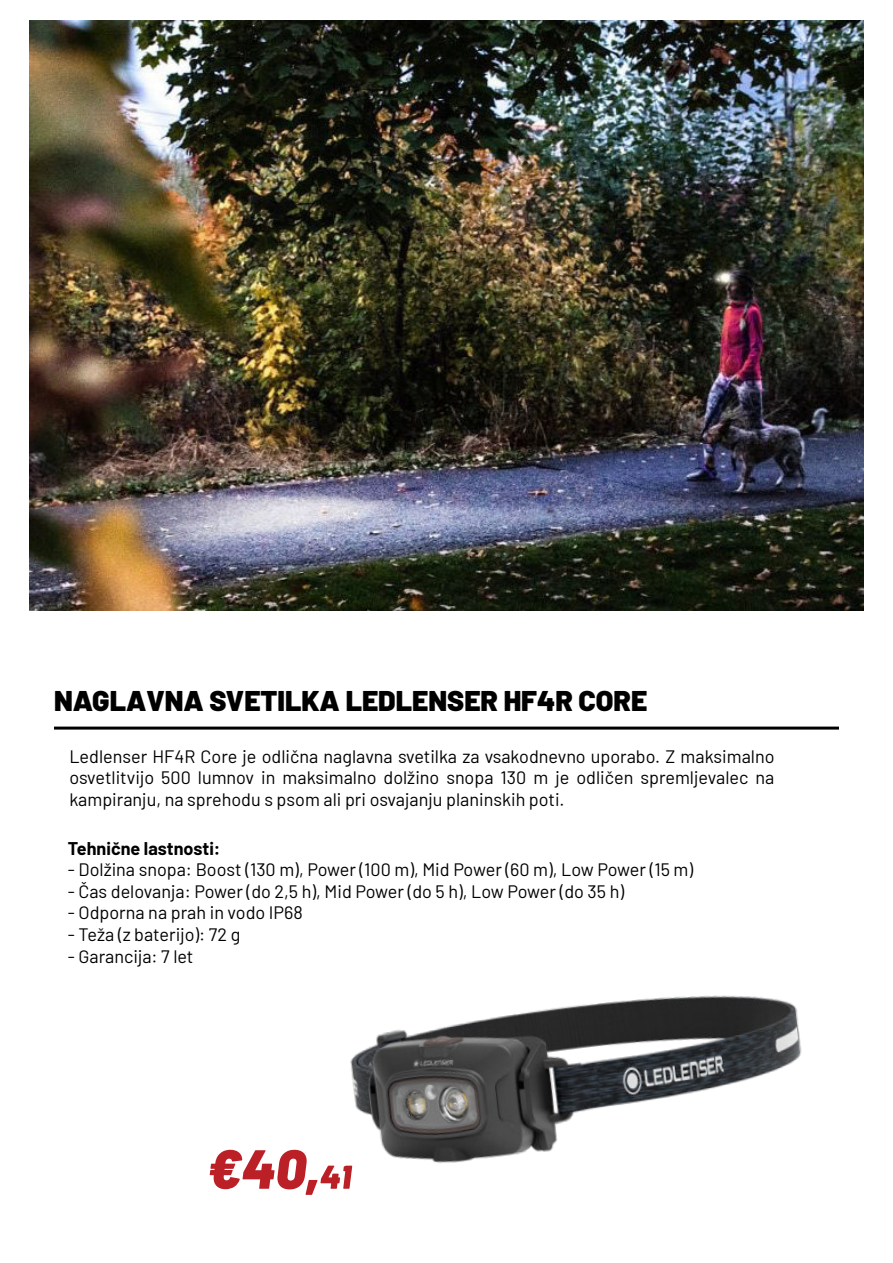
<style>
.page{position:relative;width:893px;height:1263px;background:#fff}
.page>*{position:absolute;margin:0;border:0;box-sizing:border-box;transform-origin:0 0}
.t1{font:italic 900 55.05px "Barlow";color:#bb2027}
.t2{font:900 28.5px "Barlow";color:#000}
.t3{font:18px/21.6px "Barlow";color:#000;text-align:justify}
.t4{font:700 18px "Barlow";color:#000}
</style>
<div class="page">
<img style="left:29px;top:21px;width:834px;height:590px">
<hr style="left:54px;top:727px;width:785px;height:3px;background:#000">
<img style="left:350px;top:995px;width:452px;height:168px">
<p class="t2" style="left:54px;top:679px;width:595px">NAGLAVNA SVETILKA LEDLENSER HF4R CORE</p>
<p class="t3" style="left:69px;top:744px;width:707px">Ledlenser HF4R Core je odlična naglavna svetilka za vsakodnevno uporabo. Z maksimalno osvetlitvijo 500 lumnov in maksimalno dolžino snopa 130 m je odličen spremljevalec na kampiranju, na sprehodu s psom ali pri osvajanju planinskih poti.</p>
<p class="t4" style="left:68px;top:835px;width:154px">Tehnične lastnosti:</p>
<p class="t3" style="left:68px;top:857px;width:627px">- Dolžina snopa: Boost (130 m), Power (100 m), Mid Power (60 m), Low Power (15 m)</p>
<p class="t3" style="left:68px;top:879px;width:558px">- Čas delovanja: Power (do 2,5 h), Mid Power (do 5 h), Low Power (do 35 h)</p>
<p class="t3" style="left:68px;top:901px;width:236px">- Odporna na prah in vodo IP68</p>
<p class="t3" style="left:68px;top:922px;width:174px">- Teža (z baterijo): 72 g</p>
<p class="t3" style="left:68px;top:944px;width:127px">- Garancija: 7 let</p>
<p class="t1" style="left:207px;top:1127px;width:146px">€40,41</p>
</div>
